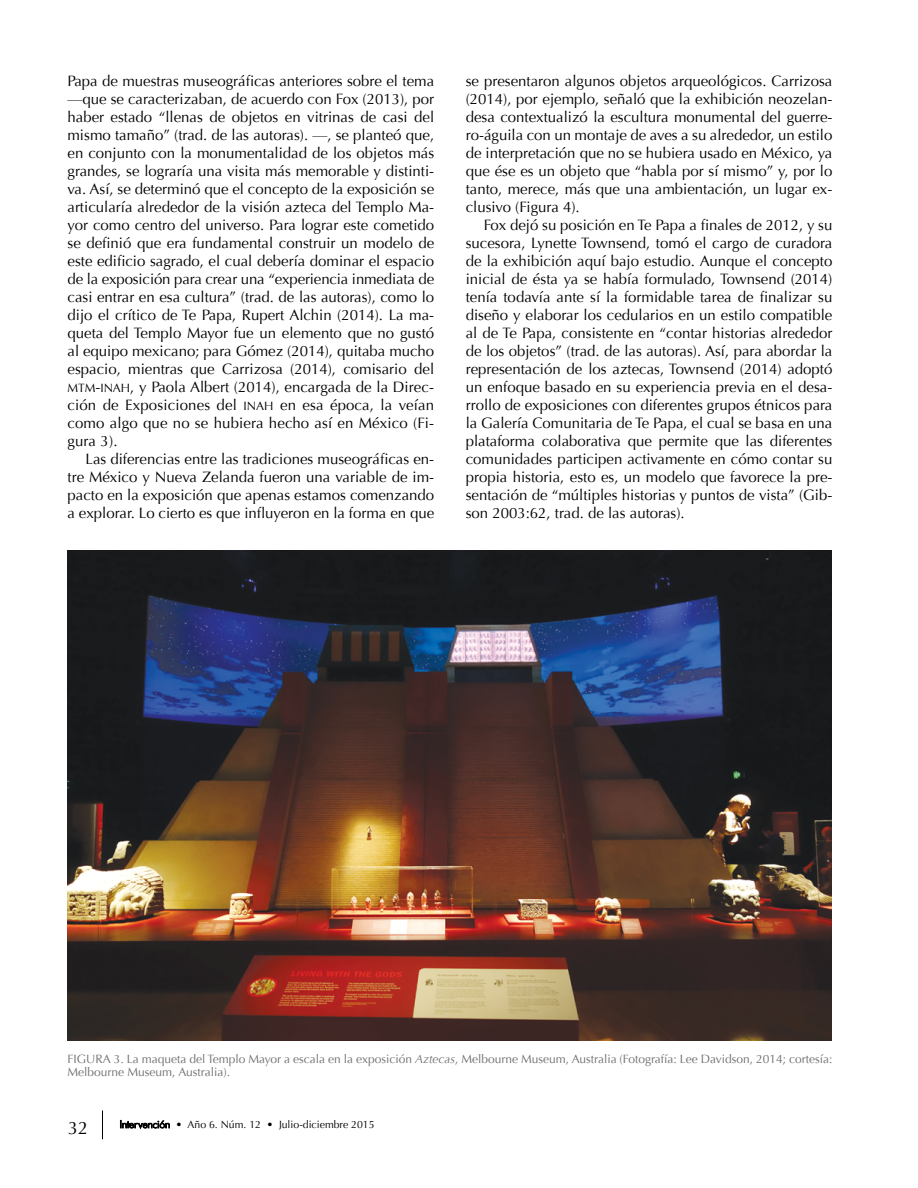
<style>
.page{position:relative;width:918px;height:1188px;background:#fff}
.page>*{position:absolute;margin:0;border:0;box-sizing:border-box;transform-origin:0 0}
.t1{font:18px "Optima";color:#000}
.t2{font:15px/18px "Optima";color:#000;text-align:justify}
.t3{font:12px/13.5px "Optima";color:#6d6e71}
.t4{font:10.5px "Optima";color:#000}
.s1{font-family:"Optima Regular SC800";font-size:12px}
.s2{font-family:"Optima Regular SC800"}
.s3{font-style:italic}
.s4{font-family:"Futura BT";font-weight:300}
</style>
<div class="page">
<svg style="left:102px;top:1111px;width:1px;height:28px"></svg>
<svg style="left:120px;top:1120px;width:50px;height:8px"></svg>
<img style="left:68px;top:551px;width:764px;height:489px">
<p class="t2" style="left:67px;top:72px;width:368px">Papa de muestras museográficas anteriores sobre el tema —que se caracterizaban, de acuerdo con Fox (2013), por haber estado “llenas de objetos en vitrinas de casi del mismo tamaño” (trad. de las autoras). —, se planteó que, en conjunto con la monumentalidad de los objetos más grandes, se lograría una visita más memorable y distinti&shy;va. Así, se determinó que el concepto de la exposición se articularía alrededor de la visión azteca del Templo Ma&shy;yor como centro del universo. Para lograr este cometido se definió que era fundamental construir un modelo de este edificio sagrado, el cual debería dominar el espacio de la exposición para crear una “experiencia inmediata de casi entrar en esa cultura” (trad. de las autoras), como lo dijo el crítico de Te Papa, Rupert Alchin (2014). La ma&shy;queta del Templo Mayor fue un elemento que no gustó al equipo mexicano; para Gómez (2014), quitaba mucho espacio, mientras que Carrizosa (2014), comisario del <span class="s1">MTM</span><span class="s2">-</span><span class="s1">INAH</span>, y Paola Albert (2014), encargada de la Direc&shy;ción de Exposiciones del <span class="s1">INAH</span> en esa época, la veían como algo que no se hubiera hecho así en México (Fi&shy;gura 3).</p>
<p class="t2" style="left:68px;top:450px;width:368px;text-indent:18px">Las diferencias entre las tradiciones museográficas en&shy;tre México y Nueva Zelanda fueron una variable de im&shy;pacto en la exposición que apenas estamos comenzando a explorar. Lo cierto es que influyeron en la forma en que</p>
<p class="t2" style="left:466px;top:73px;width:368px">se presentaron algunos objetos arqueológicos. Carrizosa (2014), por ejemplo, señaló que la exhibición neozelan&shy;desa contextualizó la escultura monumental del guerre&shy;ro-águila con un montaje de aves a su alrededor, un estilo de interpretación que no se hubiera usado en México, ya que ése es un objeto que “habla por sí mismo” y, por lo tanto, merece, más que una ambientación, un lugar ex&shy;clusivo (Figura 4).</p>
<p class="t2" style="left:466px;top:217px;width:368px;text-indent:18px">Fox dejó su posición en Te Papa a finales de 2012, y su sucesora, Lynette Townsend, tomó el cargo de curadora de la exhibición aquí bajo estudio. Aunque el concepto inicial de ésta ya se había formulado, Townsend (2014) tenía todavía ante sí la formidable tarea de finalizar su diseño y elaborar los cedularios en un estilo compatible al de Te Papa, consistente en “contar historias alrededor de los objetos” (trad. de las autoras). Así, para abordar la representación de los aztecas, Townsend (2014) adoptó un enfoque basado en su experiencia previa en el desa&shy;rrollo de exposiciones con diferentes grupos étnicos para la Galería Comunitaria de Te Papa, el cual se basa en una plataforma colaborativa que permite que las diferentes comunidades participen activamente en cómo contar su propia historia, esto es, un modelo que favorece la pre&shy;sentación de “múltiples historias y puntos de vista” (Gib&shy;son 2003:62, trad. de las autoras).</p>
<p class="t3" style="left:68px;top:1052px;width:766px">FIGURA 3. La maqueta del Templo Mayor a escala en la exposición <span class="s3">Aztecas</span>, Melbourne Museum, Australia (Fotografía: Lee Davidson, 2014; cortesía:<br>Melbourne Museum, Australia).</p>
<p class="t1" style="left:68px;top:1117px;width:22px">32</p>
<p class="t4" style="left:120px;top:1118px;width:257px"><span class="s4">Intervención</span> • Año 6. Núm. 12 • Julio-diciembre 2015</p>
</div>
